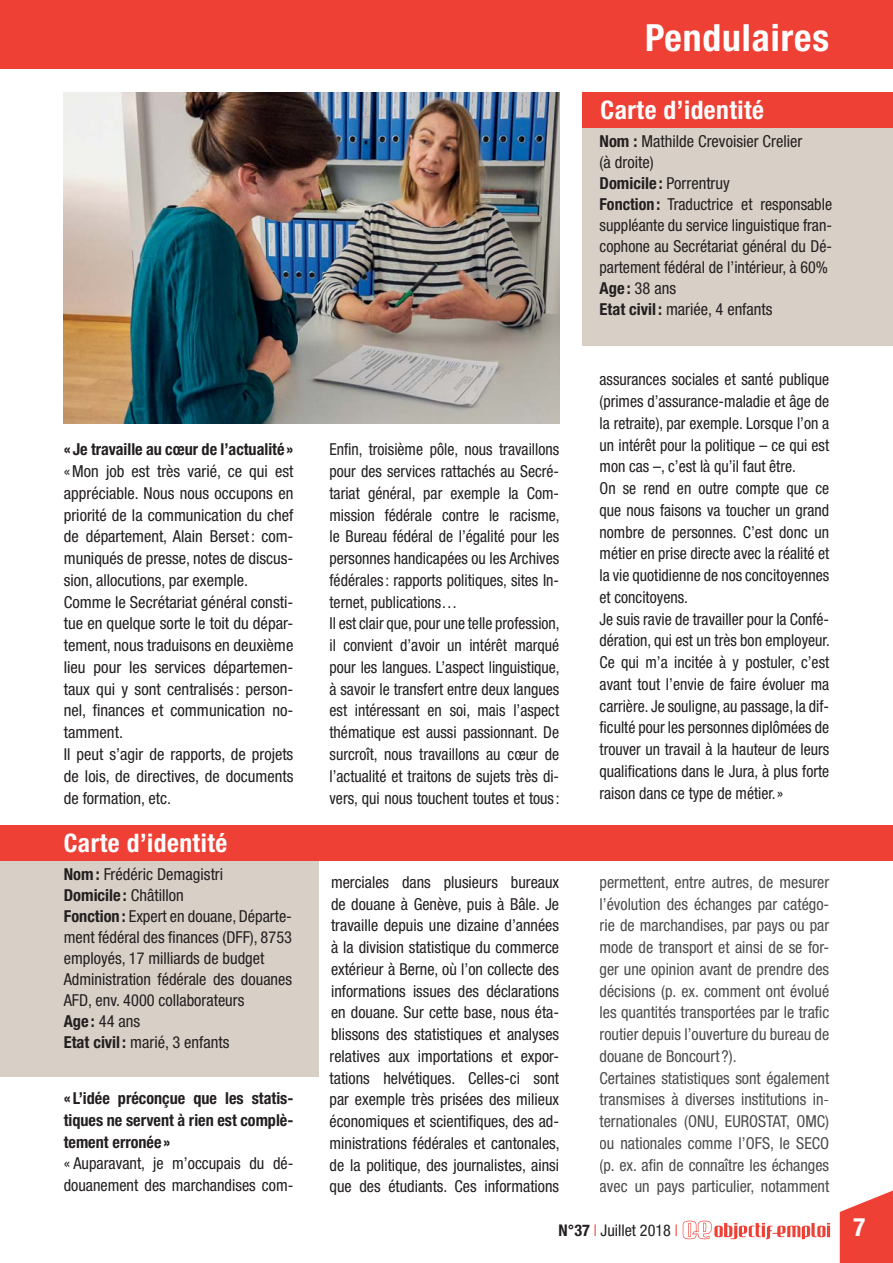
<style>
.page{position:relative;width:893px;height:1263px;background:#fff}
.page>*{position:absolute;margin:0;border:0;box-sizing:border-box;transform-origin:0 0}
.t1{font:700 condensed 37.5px "Helvetica Neue LT Std";letter-spacing:.025em;color:#fff}
.t2{font:700 condensed 25.5px "Helvetica Neue LT Std";letter-spacing:.02em;color:#fff}
.t3{font:condensed 16.5px/21.8px "Helvetica Neue LT Std";color:#231f20}
.t4{font:condensed 16.5px/21.8px "Helvetica Neue LT Std";color:#231f20;scale:.96 1}
.t5{font:condensed 16.5px/21.8px "Helvetica Neue LT Std";color:#4c4c4e}
.t6{font:700 condensed 16.5px/21.8px "Helvetica Neue LT Std";color:#231f20;text-align:justify}
.t7{font:condensed 16.2px "Helvetica Neue LT Std";color:#231f20}
.s1{font-weight:700}
.s2{font-weight:300;color:#ef4035}
</style>
<div class="page">
<svg style="left:840px;top:1190px;width:53px;height:73px;background:#f15d53"></svg>
<svg style="left:683px;top:1221px;width:147px;height:18px"></svg>
<div style="left:0;top:0;width:893px;height:68px;background:#ef4035"></div>
<div style="left:583px;top:119px;width:310px;height:226px;background:#d8d0c7"></div>
<div style="left:583px;top:92px;width:310px;height:35px;background:#ef4035"></div>
<img style="left:64px;top:92px;width:495px;height:332px">
<div style="left:0;top:852px;width:319px;height:224px;background:#d8d0c7"></div>
<div style="left:0;top:825px;width:893px;height:35px;background:#ef4035"></div>
<p class="t6" style="left:64px;top:441px;width:231px">« Je travaille au cœur de l’actualité »</p>
<p class="t3" style="left:64px;top:462px;width:231px">« Mon job est très varié, ce qui est appréciable. Nous nous occupons en priorité de la communication du chef de département, Alain Berset : com&shy;muniqués de presse, notes de discus&shy;sion, allocutions, par exemple.<br>Comme le Secrétariat général consti&shy;tue en quelque sorte le toit du dépar&shy;tement, nous traduisons en deuxième lieu pour les services départemen&shy;taux qui y sont centralisés : person&shy;nel, finances et communication no&shy;tamment.<br>Il peut s’agir de rapports, de projets de lois, de directives, de documents de formation, etc.</p>
<h2 class="t2" style="left:64px;top:834px;width:165px">Carte d’identité</h2>
<p class="t3" style="left:64px;top:865px;width:230px;line-height:21px"><span class="s1">Nom :</span> Frédéric Demagistri<br><span class="s1">Domicile :</span> Châtillon<br><span class="s1">Fonction :</span> Expert en douane, Départe&shy;ment fédéral des finances (DFF), 8753 employés, 17 milliards de budget<br>Administration fédérale des douanes<br>AFD, env. 4000 collaborateurs<br><span class="s1">Age :</span> 44 ans<br><span class="s1">Etat civil :</span> marié, 3 enfants</p>
<p class="t6" style="left:64px;top:1089px;width:231px">« L’idée préconçue que les statis&shy;tiques ne servent à rien est complè&shy;tement erronée »</p>
<p class="t3" style="left:64px;top:1155px;width:231px">« Auparavant, je m’occupais du dé&shy;douanement des marchandises com-</p>
<p class="t4" style="left:330px;top:441px;width:241px">Enfin, troisième pôle, nous travaillons pour des services rattachés au Secré&shy;tariat général, par exemple la Com&shy;mission fédérale contre le racisme, le Bureau fédéral de l’égalité pour les personnes handicapées ou les Archives fédérales : rapports politiques, sites In&shy;ternet, publications…<br>Il est clair que, pour une telle profession, il convient d’avoir un intérêt marqué pour les langues. L’aspect linguistique, à savoir le transfert entre deux langues est intéressant en soi, mais l’aspect thématique est aussi passionnant. De surcroît, nous travaillons au cœur de l’actualité et traitons de sujets très di&shy;vers, qui nous touchent toutes et tous :</p>
<h1 class="t1" style="left:645px;top:24px;width:186px">Pendulaires</h1>
<h2 class="t2" style="left:601px;top:101px;width:165px">Carte d’identité</h2>
<p class="t3" style="left:600px;top:133px;width:234px;line-height:21px"><span class="s1">Nom :</span> Mathilde Crevoisier Crelier<br>(à droite)<br><span class="s1">Domicile :</span> Porrentruy<br><span class="s1">Fonction :</span> Traductrice et responsable suppléante du service linguistique fran&shy;cophone au Secrétariat général du Dé&shy;partement fédéral de l’intérieur, à 60%<br><span class="s1">Age :</span> 38 ans<br><span class="s1">Etat civil :</span> mariée, 4 enfants</p>
<p class="t4" style="left:600px;top:371px;width:241px">assurances sociales et santé publique (primes d’assurance-maladie et âge de la retraite), par exemple. Lorsque l’on a un intérêt pour la politique – ce qui est mon cas –, c’est là qu’il faut être.<br>On se rend en outre compte que ce que nous faisons va toucher un grand nombre de personnes. C’est donc un métier en prise directe avec la réalité et la vie quotidienne de nos concitoyennes et concitoyens.<br>Je suis ravie de travailler pour la Confé&shy;dération, qui est un très bon employeur.<br>Ce qui m’a incitée à y postuler, c’est avant tout l’envie de faire évoluer ma carrière. Je souligne, au passage, la dif&shy;ficulté pour les personnes diplômées de trouver un travail à la hauteur de leurs qualifications dans le Jura, à plus forte raison dans ce type de métier. »</p>
<p class="t3" style="left:330px;top:873px;width:232px;text-align:justify">merciales dans plusieurs bureaux de douane à Genève, puis à Bâle. Je travaille depuis une dizaine d’années à la division statistique du commerce extérieur à Berne, où l’on collecte des informations issues des déclarations en douane. Sur cette base, nous éta&shy;blissons des statistiques et analyses relatives aux importations et expor&shy;tations helvétiques. Celles-ci sont par exemple très prisées des milieux économiques et scientifiques, des ad&shy;ministrations fédérales et cantonales, de la politique, des journalistes, ainsi que des étudiants. Ces informations</p>
<p class="t5" style="left:600px;top:873px;width:231px">permettent, entre autres, de mesurer l’évolution des échanges par catégo&shy;rie de marchandises, par pays ou par mode de transport et ainsi de se for&shy;ger une opinion avant de prendre des décisions (p. ex. comment ont évolué les quantités transportées par le trafic routier depuis l’ouverture du bureau de douane de Boncourt ?).<br>Certaines statistiques sont également transmises à diverses institutions in&shy;ternationales (ONU, EUROSTAT, OMC) ou nationales comme l’OFS, le SECO (p. ex. afin de connaître les échanges avec un pays particulier, notamment</p>
<p class="t7" style="left:559px;top:1224px;width:121px"><span class="s1">N°37</span> <span class="s2">I</span> Juillet 2018 <span class="s2">I</span></p>
<h2 class="t2" style="left:853px;top:1218px;width:14px">7</h2>
</div>
